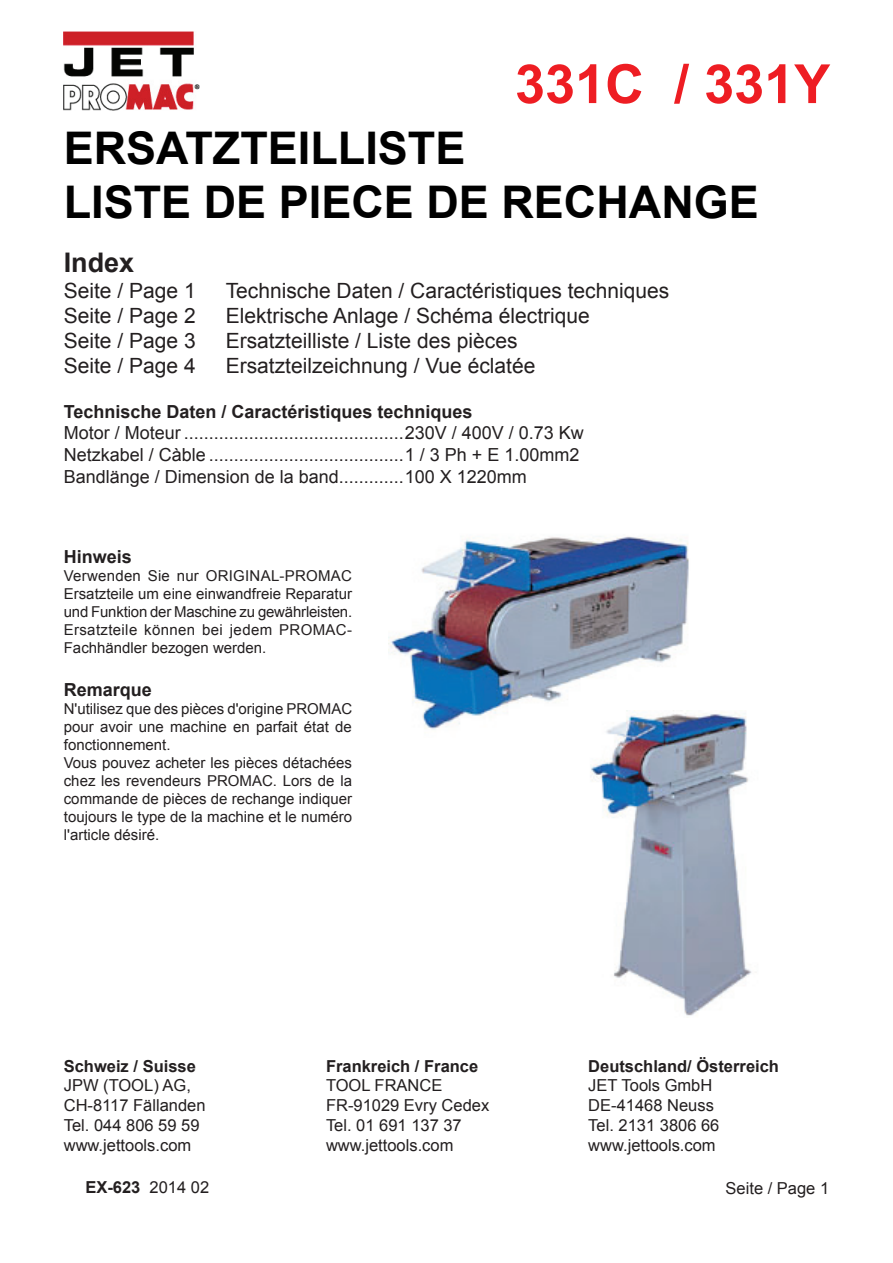
<style>
.page{position:relative;width:893px;height:1263px;background:#fff}
.page>*{position:absolute;margin:0;border:0;box-sizing:border-box;transform-origin:0 0}
.t1{font:700 54px "Arial";color:#ee1d23}
.t2{font:700 45px/54px "Arial";color:#000}
.t3{font:700 27px "Arial";color:#231f20}
.t4{font:21px "Arial";color:#231f20}
.t5{font:18px/21.6px "Arial";color:#231f20}
.t6{font:700 18px "Arial";color:#231f20}
.t7{font:16.5px/19.8px "Arial";color:#231f20}
.t8{font:700 16.5px "Arial";color:#231f20}
.t9{font:15px/18px "Arial";color:#231f20;text-align:justify}
.s1{font-weight:400}
</style>
<div class="page">
<img style="left:64px;top:32px;width:136px;height:79px">
<img style="left:388px;top:536px;width:301px;height:194px">
<img style="left:518px;top:710px;width:234px;height:306px">
<h1 class="t1" style="left:515px;top:48px;width:317px">331C / 331Y</h1>
<h2 class="t2" style="left:64px;top:123px;width:697px">ERSATZTEILLISTE<br>LISTE DE PIECE DE RECHANGE</h2>
<h3 class="t3" style="left:64px;top:245px;width:72px">Index</h3>
<h3 class="t4" style="left:64px;top:276px;width:133px">Seite / Page 1</h3>
<h3 class="t4" style="left:226px;top:276px;width:445px">Technische Daten / Caractéristiques techniques</h3>
<h3 class="t4" style="left:64px;top:302px;width:133px">Seite / Page 2</h3>
<h3 class="t4" style="left:226px;top:302px;width:366px">Elektrische Anlage / Schéma électrique</h3>
<h3 class="t4" style="left:64px;top:327px;width:133px">Seite / Page 3</h3>
<h3 class="t4" style="left:226px;top:327px;width:293px">Ersatzteilliste / Liste des pièces</h3>
<h3 class="t4" style="left:64px;top:352px;width:133px">Seite / Page 4</h3>
<h3 class="t4" style="left:226px;top:352px;width:311px">Ersatzteilzeichnung / Vue éclatée</h3>
<p class="t6" style="left:64px;top:399px;width:410px">Technische Daten / Caractéristiques techniques</p>
<p class="t5" style="left:64px;top:422px;width:522px">Motor / Moteur ............................................230V / 400V / 0.73 Kw<br>Netzkabel / Càble .......................................1 / 3 Ph + E 1.00mm2<br>Bandlänge / Dimension de la band.............100 X 1220mm</p>
<p class="t6" style="left:64px;top:545px;width:70px">Hinweis</p>
<p class="t9" style="left:64px;top:567px;width:290px">Verwenden Sie nur ORIGINAL-PROMAC Ersatzteile um eine einwandfreie Reparatur und Funktion der Maschine zu gewährleisten.<br>Ersatzteile können bei jedem PROMAC-Fachhändler bezogen werden.</p>
<p class="t6" style="left:64px;top:678px;width:90px">Remarque</p>
<p class="t9" style="left:64px;top:700px;width:290px;text-align:left">N'utilisez que des pièces d'origine PROMAC pour avoir une machine en parfait état de fonctionnement.<br>Vous pouvez acheter les pièces détachées chez les revendeurs PROMAC. Lors de la commande de pièces de rechange indiquer toujours le type de la machine et le numéro l'article désiré.</p>
<p class="t8" style="left:64px;top:1055px;width:134px">Schweiz / Suisse</p>
<p class="t7" style="left:64px;top:1076px;width:143px">JPW (TOOL) AG,<br>CH-8117 Fällanden<br>Tel. 044 806 59 59 www.jettools.com</p>
<p class="t8" style="left:326px;top:1055px;width:154px">Frankreich / France</p>
<p class="t7" style="left:326px;top:1076px;width:165px">TOOL FRANCE<br>FR-91029 Evry Cedex<br>Tel. 01 691 137 37 www.jettools.com</p>
<p class="t8" style="left:588px;top:1055px;width:192px">Deutschland/ Österreich</p>
<p class="t7" style="left:588px;top:1076px;width:133px">JET Tools GmbH<br>DE-41468 Neuss<br>Tel. 2131 3806 66 www.jettools.com</p>
<p class="t8" style="left:85px;top:1176px;width:125px">EX-623 <span class="s1">2014 02</span></p>
<p class="t7" style="left:726px;top:1179px;width:105px">Seite / Page 1</p>
</div>
